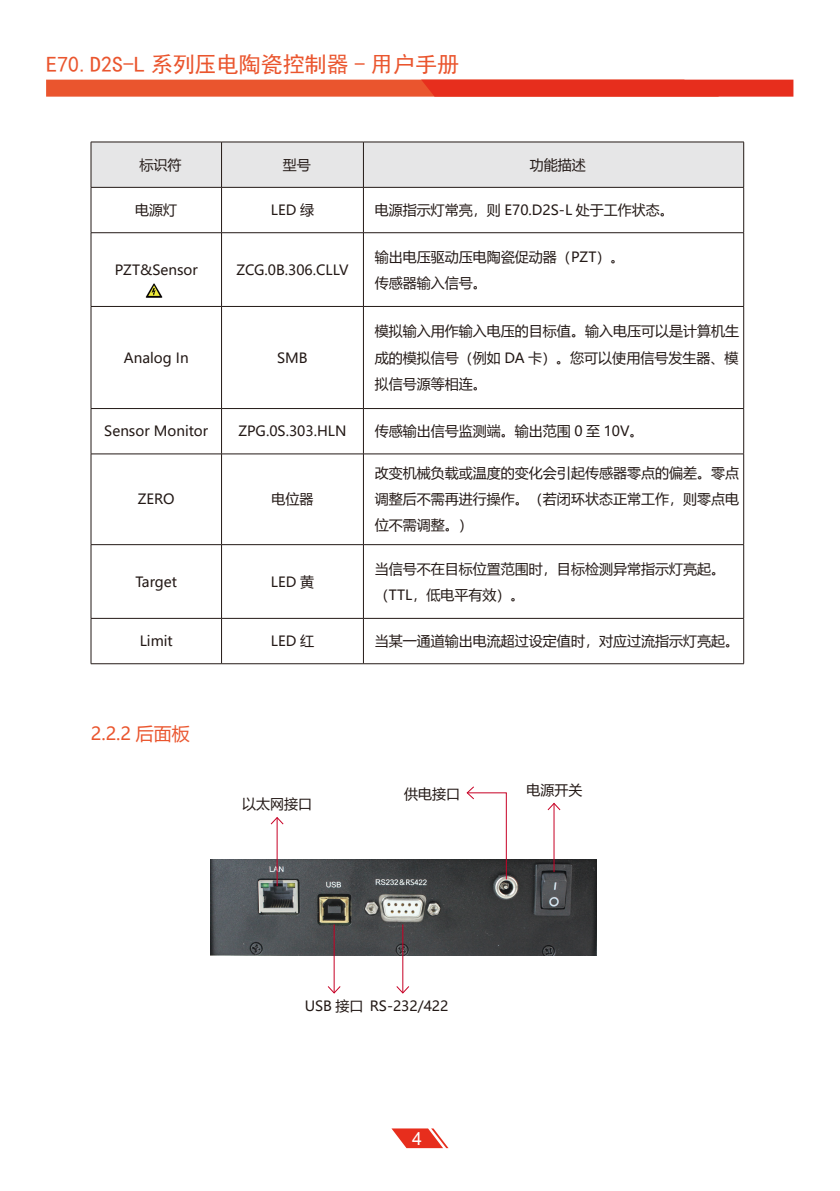
<style>
.page{position:relative;width:840px;height:1191px;background:#fff}
.page>*{position:absolute;margin:0;border:0;box-sizing:border-box;transform-origin:0 0}
.t1{font:22px "Sim Hei";color:#ea552e}
.三级标题{font:18px "Microsoft Ya Hei";color:#ea552e}
.t2{font:18px "Arial";color:#fff}
.表格内文第三列{font:14px/26px "Microsoft Ya Hei";color:#231916;text-align:justify}
.表格字体{font:14px "Microsoft Ya Hei";color:#231916}
</style>
<div class="page">
<svg style="left:46px;top:80px;width:747px;height:17px;background:#e84529"></svg>
<svg style="left:391px;top:1128px;width:57px;height:20px"></svg>
<img style="left:210px;top:859px;width:386px;height:96px">
<div style="left:92px;top:143px;width:651px;height:44px;background:#e6e6e7"></div>
<hr style="left:91px;top:142px;width:130px;height:1px;background:#231916">
<hr style="left:91px;top:142px;width:1px;height:45px;background:#231916">
<hr style="left:221px;top:142px;width:142px;height:1px;background:#231916">
<hr style="left:221px;top:142px;width:1px;height:45px;background:#231916">
<hr style="left:363px;top:142px;width:380px;height:1px;background:#231916">
<hr style="left:363px;top:142px;width:1px;height:45px;background:#231916">
<hr style="left:743px;top:142px;width:1px;height:45px;background:#231916">
<hr style="left:91px;top:187px;width:130px;height:1px;background:#231916">
<hr style="left:91px;top:187px;width:1px;height:45px;background:#231916">
<hr style="left:221px;top:187px;width:142px;height:1px;background:#231916">
<hr style="left:221px;top:187px;width:1px;height:45px;background:#231916">
<hr style="left:363px;top:187px;width:380px;height:1px;background:#231916">
<hr style="left:363px;top:187px;width:1px;height:45px;background:#231916">
<hr style="left:743px;top:187px;width:1px;height:45px;background:#231916">
<hr style="left:91px;top:232px;width:130px;height:1px;background:#231916">
<hr style="left:91px;top:233px;width:1px;height:73px;background:#231916">
<hr style="left:221px;top:232px;width:142px;height:1px;background:#231916">
<hr style="left:221px;top:233px;width:1px;height:73px;background:#231916">
<hr style="left:363px;top:232px;width:380px;height:1px;background:#231916">
<hr style="left:363px;top:233px;width:1px;height:73px;background:#231916">
<hr style="left:743px;top:233px;width:1px;height:73px;background:#231916">
<hr style="left:91px;top:306px;width:130px;height:1px;background:#231916">
<hr style="left:91px;top:307px;width:1px;height:101px;background:#231916">
<hr style="left:221px;top:306px;width:142px;height:1px;background:#231916">
<hr style="left:221px;top:307px;width:1px;height:101px;background:#231916">
<hr style="left:363px;top:306px;width:380px;height:1px;background:#231916">
<hr style="left:363px;top:307px;width:1px;height:101px;background:#231916">
<hr style="left:743px;top:307px;width:1px;height:101px;background:#231916">
<hr style="left:91px;top:408px;width:130px;height:1px;background:#231916">
<hr style="left:91px;top:409px;width:1px;height:45px;background:#231916">
<hr style="left:221px;top:408px;width:142px;height:1px;background:#231916">
<hr style="left:221px;top:409px;width:1px;height:45px;background:#231916">
<hr style="left:363px;top:408px;width:380px;height:1px;background:#231916">
<hr style="left:363px;top:409px;width:1px;height:45px;background:#231916">
<hr style="left:743px;top:409px;width:1px;height:45px;background:#231916">
<hr style="left:91px;top:453px;width:130px;height:1px;background:#231916">
<hr style="left:91px;top:454px;width:1px;height:90px;background:#231916">
<hr style="left:221px;top:453px;width:142px;height:1px;background:#231916">
<hr style="left:221px;top:454px;width:1px;height:90px;background:#231916">
<hr style="left:363px;top:453px;width:380px;height:1px;background:#231916">
<hr style="left:363px;top:454px;width:1px;height:90px;background:#231916">
<hr style="left:743px;top:454px;width:1px;height:90px;background:#231916">
<hr style="left:91px;top:544px;width:130px;height:1px;background:#231916">
<hr style="left:91px;top:545px;width:1px;height:73px;background:#231916">
<hr style="left:221px;top:544px;width:142px;height:1px;background:#231916">
<hr style="left:221px;top:545px;width:1px;height:73px;background:#231916">
<hr style="left:363px;top:544px;width:380px;height:1px;background:#231916">
<hr style="left:363px;top:545px;width:1px;height:73px;background:#231916">
<hr style="left:743px;top:545px;width:1px;height:73px;background:#231916">
<hr style="left:91px;top:618px;width:130px;height:1px;background:#231916">
<hr style="left:91px;top:618px;width:1px;height:45px;background:#231916">
<hr style="left:221px;top:618px;width:142px;height:1px;background:#231916">
<hr style="left:221px;top:618px;width:1px;height:45px;background:#231916">
<hr style="left:363px;top:618px;width:380px;height:1px;background:#231916">
<hr style="left:363px;top:618px;width:1px;height:45px;background:#231916">
<hr style="left:743px;top:618px;width:1px;height:45px;background:#231916">
<hr style="left:91px;top:663px;width:130px;height:1px;background:#231916">
<hr style="left:221px;top:663px;width:142px;height:1px;background:#231916">
<hr style="left:363px;top:663px;width:380px;height:1px;background:#231916">
<img style="left:145px;top:284px;width:17px;height:14px">
<hr style="left:553px;top:803px;width:1px;height:69px;background:#c70025">
<svg style="left:547px;top:802px;width:13px;height:8px"></svg>
<hr style="left:276px;top:817px;width:1px;height:69px;background:#c70025">
<svg style="left:270px;top:817px;width:14px;height:8px"></svg>
<hr style="left:333px;top:924px;width:1px;height:69px;background:#c70025">
<svg style="left:327px;top:985px;width:14px;height:8px"></svg>
<hr style="left:402px;top:924px;width:1px;height:69px;background:#c70025">
<svg style="left:396px;top:985px;width:13px;height:8px"></svg>
<svg style="left:466px;top:786px;width:40px;height:94px"></svg>
<h1 class="t1" style="left:46px;top:53px;width:414px">E70.D2S-L 系列压电陶瓷控制器 - 用户手册</h1>
<p class="表格内文第三列" style="left:139px;top:151px;width:43px">标识符</p>
<p class="表格内文第三列" style="left:282px;top:151px;width:29px">型号</p>
<p class="表格内文第三列" style="left:529px;top:151px;width:57px">功能描述</p>
<p class="表格内文第三列" style="left:135px;top:197px;width:43px">电源灯</p>
<p class="表格内文第三列" style="left:271px;top:197px;width:45px">LED 绿</p>
<p class="表格内文第三列" style="left:374px;top:197px;width:300px">电源指示灯常亮，则 E70.D2S-L 处于工作状态。</p>
<p class="表格内文第三列" style="left:115px;top:256px;width:85px">PZT&amp;Sensor</p>
<p class="表格内文第三列" style="left:236px;top:256px;width:114px">ZCG.0B.306.CLLV</p>
<p class="表格内文第三列" style="left:124px;top:344px;width:66px">Analog In</p>
<p class="表格内文第三列" style="left:277px;top:344px;width:32px">SMB</p>
<p class="表格内文第三列" style="left:374px;top:243px;width:251px">输出电压驱动压电陶瓷促动器（PZT）。</p>
<p class="表格内文第三列" style="left:374px;top:269px;width:113px">传感器输入信号。</p>
<p class="表格内文第三列" style="left:374px;top:318px;width:365px">模拟输入用作输入电压的目标值。输入电压可以是计算机生成的模拟信号（例如 DA 卡）。您可以使用信号发生器、模拟信号源等相连。</p>
<p class="表格内文第三列" style="left:104px;top:418px;width:105px">Sensor Monitor</p>
<p class="表格内文第三列" style="left:238px;top:418px;width:109px">ZPG.0S.303.HLN</p>
<p class="表格内文第三列" style="left:374px;top:418px;width:270px">传感输出信号监测端。输出范围 0 至 10V。</p>
<p class="表格内文第三列" style="left:138px;top:486px;width:38px">ZERO</p>
<p class="表格内文第三列" style="left:271px;top:486px;width:43px">电位器</p>
<p class="表格内文第三列" style="left:135px;top:568px;width:43px">Target</p>
<p class="表格内文第三列" style="left:271px;top:568px;width:45px">LED 黄</p>
<p class="表格内文第三列" style="left:374px;top:460px;width:365px">改变机械负载或温度的变化会引起传感器零点的偏差。零点调整后不需再进行操作。（若闭环状态正常工作，则零点电位不需调整。）</p>
<p class="表格内文第三列" style="left:374px;top:555px;width:351px">当信号不在目标位置范围时，目标检测异常指示灯亮起。（TTL，低电平有效）。</p>
<p class="表格内文第三列" style="left:140px;top:627px;width:34px">Limit</p>
<p class="表格内文第三列" style="left:271px;top:627px;width:45px">LED 红</p>
<p class="表格内文第三列" style="left:374px;top:627px;width:365px">当某一通道输出电流超过设定值时，对应过流指示灯亮起。</p>
<p class="三级标题" style="left:91px;top:721px;width:100px">2.2.2 后面板</p>
<p class="表格字体" style="left:242px;top:794px;width:71px">以太网接口</p>
<p class="表格字体" style="left:404px;top:784px;width:57px">供电接口</p>
<p class="表格字体" style="left:526px;top:780px;width:57px">电源开关</p>
<p class="表格字体" style="left:304px;top:996px;width:145px">USB 接口 RS-232/422</p>
<p class="t2" style="left:412px;top:1126px;width:12px">4</p>
</div>
